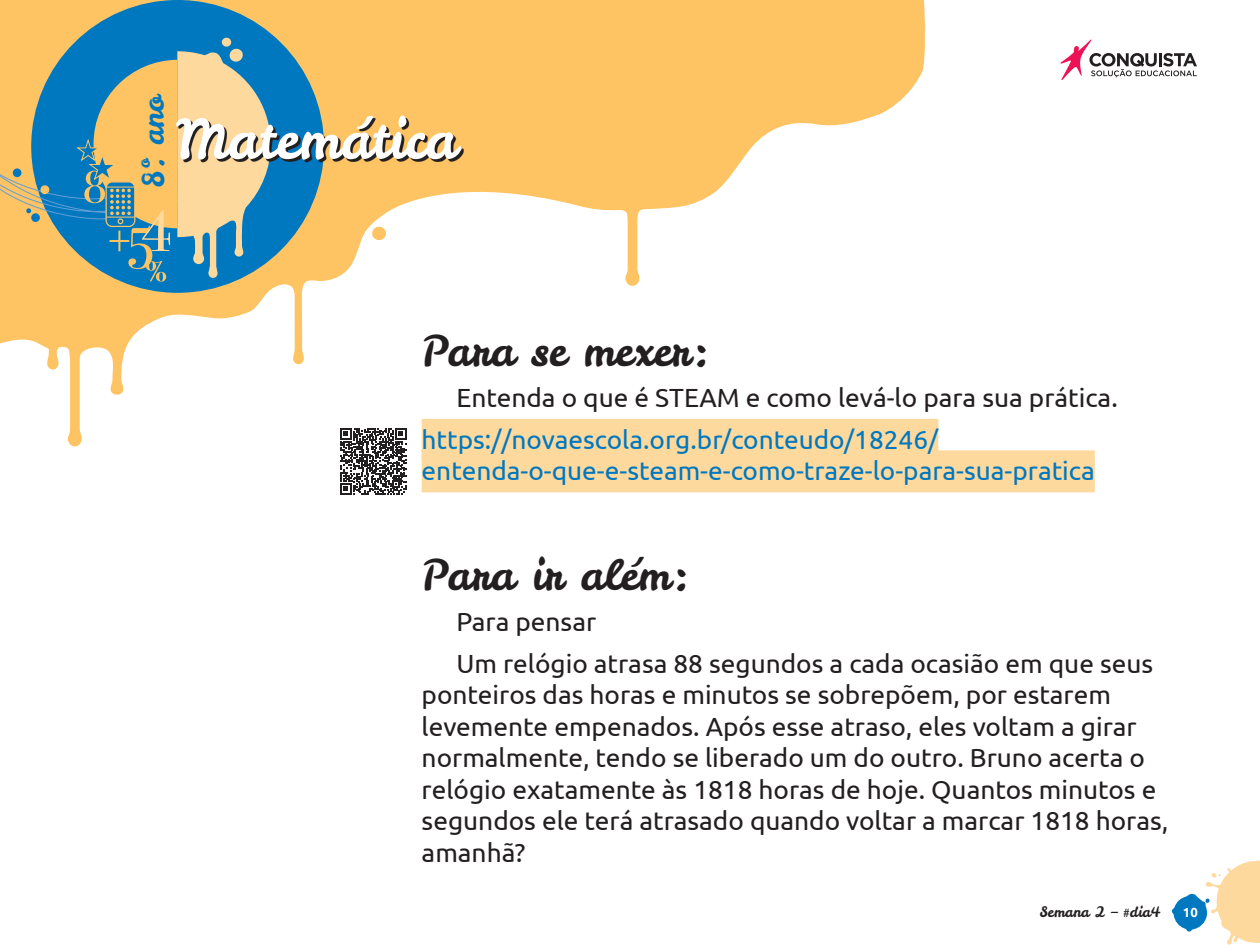
<style>
.page{position:relative;width:1260px;height:945px;background:#fff}
.page>*{position:absolute;margin:0;border:0;box-sizing:border-box;transform-origin:0 0}
.t1{font:54.25px "Leckerli One";color:#fff}
.t2{font:42px "Leckerli One";color:#231f20}
.t3{font:29.4px "Leckerli One";color:#0078c0}
.t4{font:26.25px/31.5px "Ubuntu";color:#231f20}
.t5{font:26.25px/31.5px "Ubuntu";color:#0078c0}
.t6{font:14.35px "Leckerli One";color:#231f20}
.t7{font:700 13.12px "Ubuntu";color:#fff}
</style>
<div class="page">
<svg style="left:0;top:0;width:926px;height:447px"></svg>
<div style="left:31px;top:0;width:293px;height:293px;background:#0078c0;border-radius:50%"></div>
<svg style="left:1172px;top:861px;width:88px;height:84px"></svg>
<svg style="left:1061px;top:39px;width:136px;height:41px"></svg>
<svg style="left:0;top:37px;width:271px;height:245px"></svg>
<svg style="left:178px;top:118px;width:286px;height:44px;background:#8a7e5d"></svg>
<div style="left:422px;top:419px;width:516px;height:42px;background:#fed99e"></div>
<div style="left:422px;top:450px;width:673px;height:42px;background:#fed99e"></div>
<svg style="left:340px;top:428px;width:66px;height:67px"></svg>
<p class="t3" style="left:133px;top:188px;width:95px;rotate:-90deg">8º. ano</p>
<h1 class="t1" style="left:176px;top:103px;width:282px">Matemática</h1>
<h2 class="t2" style="left:422px;top:322px;width:290px">Para se mexer:</h2>
<p class="t4" style="left:456px;top:381px;width:663px">Entenda o que é STEAM e como levá-lo para sua prática.</p>
<p class="t5" style="left:422px;top:423px;width:675px">https://novaescola.org.br/conteudo/18246/ entenda-o-que-e-steam-e-como-traze-lo-para-sua-pratica</p>
<h2 class="t2" style="left:422px;top:547px;width:270px">Para ir além:</h2>
<p class="t4" style="left:456px;top:601px;width:698px;line-height:41.5px">Para pensar<br>Um relógio atrasa 88 segundos a cada ocasião em que seus</p>
<p class="t4" style="left:422px;top:679px;width:748px">ponteiros das horas e minutos se sobrepõem, por estarem levemente empenados. Após esse atraso, eles voltam a girar normalmente, tendo se liberado um do outro. Bruno acerta o relógio exatamente às 1818 horas de hoje. Quantos minutos e segundos ele terá atrasado quando voltar a marcar 1818 horas, amanhã?</p>
<p class="t6" style="left:1040px;top:903px;width:123px">Semana 2 – #dia4</p>
<p class="t7" style="left:1183px;top:905px;width:16px">10</p>
</div>
